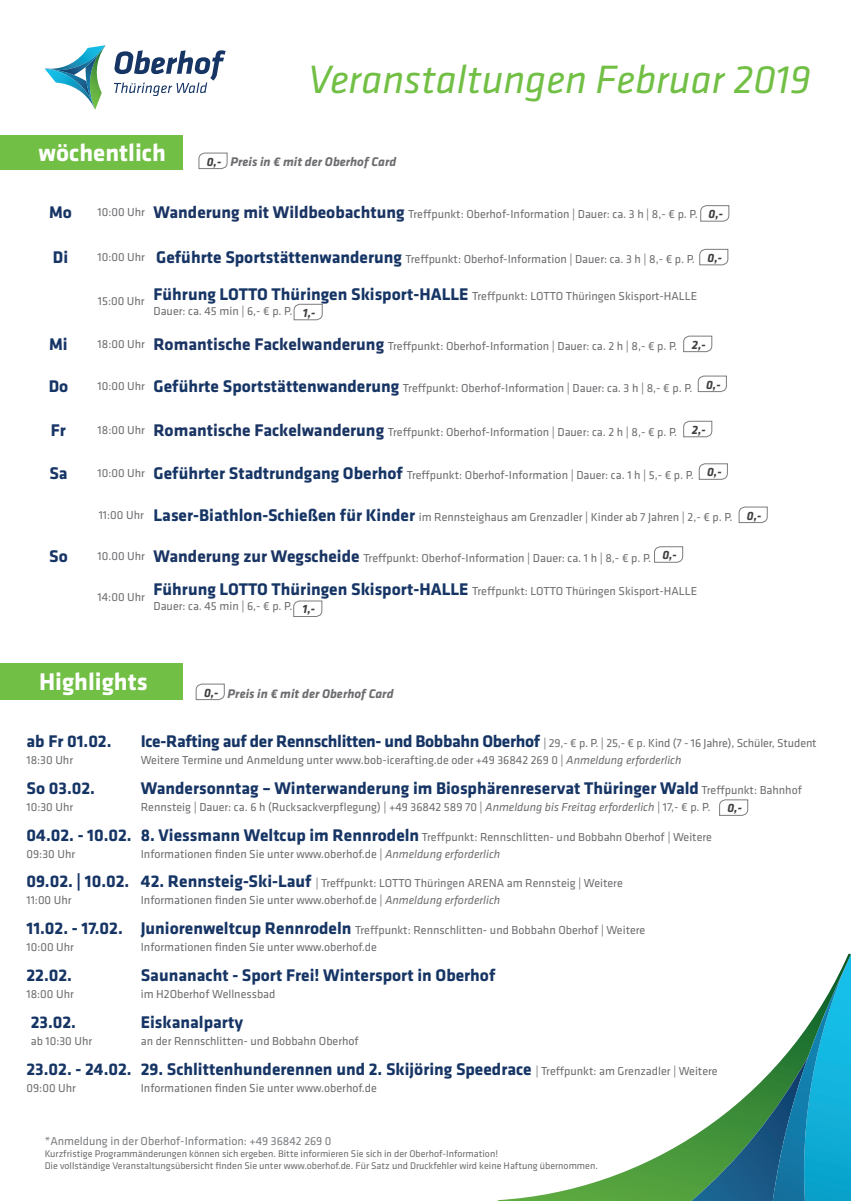
<style>
.page{position:relative;width:851px;height:1201px;background:#fff}
.page>*{position:absolute;margin:0;border:0;box-sizing:border-box;transform-origin:0 0}
.t1{font:italic 41px "Klavika Basic";color:#71bf44}
.t2{font:700 25px "Klavika Basic";color:#fff}
.t3{font:700 17.5px "Klavika Basic";color:#163565}
.t4{font:italic 700 13px "Klavika Basic";color:#6c6d70}
.t5{font:italic 700 12.5px "Klavika Basic";color:#3e3e3f}
.t6{font:12px/17px "Klavika Basic";color:#6c6d70}
.t7{font:12px "Klavika Basic";color:#7a7c7f}
.t8{font:10px/12px "Klavika Basic";color:#6c6d70}
.s1{font-size:12.5px;color:#3e3e3f}
.s2{font-weight:700;font-size:17.5px;color:#1a3463}
.s3{font-weight:700;font-size:17.5px;color:#163565}
.s4{font-style:italic}
.s5{font-weight:400;font-size:12px;color:#6c6d70}
.s6{font-weight:400;font-style:italic;font-size:12px;color:#6c6d70}
</style>
<div class="page">
<svg style="left:114px;top:50px;width:111px;height:46px"></svg>
<svg style="left:45px;top:45px;width:60px;height:64px"></svg>
<div style="left:0;top:135px;width:183px;height:34px;background:#71bf44"></div>
<svg style="left:198px;top:152px;width:30px;height:18px"></svg>
<div style="left:0;top:663px;width:183px;height:37px;background:#71bf44"></div>
<svg style="left:501px;top:953px;width:349px;height:247px"></svg>
<svg style="left:691px;top:954px;width:159px;height:246px"></svg>
<svg style="left:195px;top:683px;width:30px;height:17px"></svg>
<svg style="left:700px;top:205px;width:29px;height:17px"></svg>
<svg style="left:293px;top:600px;width:30px;height:17px"></svg>
<svg style="left:293px;top:303px;width:30px;height:18px"></svg>
<svg style="left:697px;top:375px;width:30px;height:17px"></svg>
<svg style="left:654px;top:546px;width:29px;height:17px"></svg>
<svg style="left:698px;top:463px;width:30px;height:17px"></svg>
<svg style="left:738px;top:506px;width:30px;height:17px"></svg>
<svg style="left:683px;top:335px;width:29px;height:17px"></svg>
<svg style="left:699px;top:248px;width:29px;height:18px"></svg>
<svg style="left:683px;top:420px;width:29px;height:18px"></svg>
<svg style="left:719px;top:799px;width:29px;height:17px"></svg>
<h2 class="t2" style="left:39px;top:135px;width:129px">wöchentlich</h2>
<h1 class="t1" style="left:308px;top:53px;width:504px">Veranstaltungen Februar 2019</h1>
<p class="t4" style="left:207px;top:152px;width:191px"><span class="s1">0,-</span> Preis in € mit der Oberhof Card</p>
<h3 class="t3" style="left:49px;top:200px;width:24px">Mo</h3>
<p class="t6" style="left:97px;top:205px;width:601px">10:00 Uhr <span class="s2">Wanderung mit Wildbeobachtung</span> Treffpunkt: Oberhof-Information | Dauer: ca. 3 h | 8,- € p. P.</p>
<h3 class="t3" style="left:53px;top:244px;width:17px">Di</h3>
<p class="t6" style="left:97px;top:250px;width:599px">10:00 Uhr <span class="s3">Geführte Sportstättenwanderung</span> Treffpunkt: Oberhof-Information | Dauer: ca. 3 h | 8,- € p. P.</p>
<p class="t6" style="left:153px;top:288px;width:545px;line-height:15px;text-indent:-56px">15:00 Uhr <span class="s3">Führung LOTTO Thüringen Skisport-HALLE</span> Treffpunkt: LOTTO Thüringen Skisport-HALLE<br>Dauer: ca. 45 min | 6,- € p. P.</p>
<h3 class="t3" style="left:49px;top:331px;width:20px">Mi</h3>
<p class="t6" style="left:98px;top:337px;width:581px">18:00 Uhr <span class="s2">Romantische Fackelwanderung</span> Treffpunkt: Oberhof-Information | Dauer: ca. 2 h | 8,- € p. P.</p>
<h3 class="t3" style="left:49px;top:374px;width:21px">Do</h3>
<p class="t6" style="left:97px;top:379px;width:596px">10:00 Uhr <span class="s3">Geführte Sportstättenwanderung</span> Treffpunkt: Oberhof-Information | Dauer: ca. 3 h | 8,- € p. P.</p>
<h3 class="t3" style="left:51px;top:417px;width:17px">Fr</h3>
<p class="t6" style="left:98px;top:423px;width:581px">18:00 Uhr <span class="s2">Romantische Fackelwanderung</span> Treffpunkt: Oberhof-Information | Dauer: ca. 2 h | 8,- € p. P.</p>
<h3 class="t3" style="left:49px;top:460px;width:20px">Sa</h3>
<p class="t6" style="left:97px;top:466px;width:598px">10:00 Uhr <span class="s3">Geführter Stadtrundgang Oberhof</span> Treffpunkt: Oberhof-Information | Dauer: ca. 1 h | 5,- € p. P.</p>
<p class="t6" style="left:99px;top:508px;width:635px">11:00 Uhr <span class="s3">Laser-Biathlon-Schießen für Kinder</span> im Rennsteighaus am Grenzadler | Kinder ab 7 Jahren | 2,- € p. P.</p>
<h3 class="t3" style="left:49px;top:543px;width:20px">So</h3>
<p class="t6" style="left:97px;top:549px;width:555px">10.00 Uhr <span class="s2">Wanderung zur Wegscheide</span> Treffpunkt: Oberhof-Information | Dauer: ca. 1 h | 8,- € p. P.</p>
<p class="t6" style="left:153px;top:583px;width:545px;line-height:15px;text-indent:-56px">14:00 Uhr <span class="s3">Führung LOTTO Thüringen Skisport-HALLE</span> Treffpunkt: LOTTO Thüringen Skisport-HALLE<br>Dauer: ca. 45 min | 6,- € p. P.</p>
<p class="t5" style="left:708px;top:205px;width:16px">0,-</p>
<p class="t5" style="left:707px;top:249px;width:16px">0,-</p>
<p class="t5" style="left:303px;top:304px;width:14px">1,-</p>
<p class="t5" style="left:691px;top:335px;width:15px">2,-</p>
<p class="t5" style="left:706px;top:375px;width:16px">0,-</p>
<p class="t5" style="left:691px;top:420px;width:15px">2,-</p>
<p class="t5" style="left:707px;top:463px;width:16px">0,-</p>
<p class="t5" style="left:662px;top:546px;width:16px">0,-</p>
<p class="t5" style="left:302px;top:600px;width:14px">1,-</p>
<p class="t5" style="left:746px;top:506px;width:16px">0,-</p>
<h2 class="t2" style="left:39px;top:663px;width:110px">Highlights</h2>
<h3 class="t3" style="left:27px;top:728px;width:87px">ab Fr 01.02.</h3>
<p class="t6" style="left:27px;top:751px;width:48px">18:30 Uhr</p>
<p class="t4" style="left:204px;top:684px;width:191px"><span class="s1">0,-</span> Preis in € mit der Oberhof Card</p>
<p class="t6" style="left:141px;top:734px;width:677px"><span class="s3">Ice-Rafting auf der Rennschlitten- und Bobbahn Oberhof</span> | 29,- € p. P. | 25,- € p. Kind (7 - 16 Jahre), Schüler, Student<br>Weitere Termine und Anmeldung unter www.bob-icerafting.de oder +49 36842 269 0 | <span class="s4">Anmeldung erforderlich</span></p>
<h3 class="t3" style="left:27px;top:775px;width:70px">So 03.02.</h3>
<p class="t6" style="left:27px;top:798px;width:48px">10:30 Uhr</p>
<h3 class="t3" style="left:141px;top:775px;width:662px">Wandersonntag – Winterwanderung im Biosphärenreservat Thüringer Wald <span class="s5">Treffpunkt: Bahnhof</span></h3>
<p class="t6" style="left:141px;top:798px;width:571px">Rennsteig | Dauer: ca. 6 h (Rucksackverpflegung) | +49 36842 589 70 | <span class="s4">Anmeldung bis Freitag erforderlich |</span> 17,- € p. P.</p>
<p class="t5" style="left:727px;top:799px;width:16px">0,-</p>
<h3 class="t3" style="left:27px;top:822px;width:107px">04.02. - 10.02.</h3>
<p class="t6" style="left:27px;top:844px;width:50px">09:30 Uhr</p>
<p class="t6" style="left:141px;top:827px;width:572px"><span class="s3">8. Viessmann Weltcup im Rennrodeln</span> Treffpunkt: Rennschlitten- und Bobbahn Oberhof <span class="s4">|</span> Weitere<br>Informationen finden Sie unter www.oberhof.de | <span class="s4">Anmeldung erforderlich</span></p>
<h3 class="t3" style="left:27px;top:869px;width:104px">09.02. | 10.02.</h3>
<p class="t6" style="left:27px;top:891px;width:46px">11:00 Uhr</p>
<p class="t6" style="left:141px;top:874px;width:483px"><span class="s3">42. Rennsteig-Ski-Lauf</span> <span class="s4">|</span> Treffpunkt: LOTTO Thüringen ARENA am Rennsteig <span class="s4">|</span> Weitere<br>Informationen finden Sie unter www.oberhof.de | <span class="s4">Anmeldung erforderlich</span></p>
<h3 class="t3" style="left:27px;top:915px;width:98px">11.02. - 17.02.</h3>
<p class="t6" style="left:27px;top:938px;width:49px">10:00 Uhr</p>
<p class="t6" style="left:141px;top:921px;width:506px"><span class="s3">Juniorenweltcup Rennrodeln</span> Treffpunkt: Rennschlitten- und Bobbahn Oberhof <span class="s4">|</span> Weitere<br>Informationen finden Sie unter www.oberhof.de</p>
<h3 class="t3" style="left:27px;top:962px;width:47px">22.02.</h3>
<p class="t6" style="left:27px;top:985px;width:49px">18:00 Uhr</p>
<h3 class="t3" style="left:141px;top:962px;width:356px">Saunanacht - Sport Frei! Wintersport in Oberhof</h3>
<p class="t6" style="left:141px;top:985px;width:136px">im H2Oberhof Wellnessbad</p>
<h3 class="t3" style="left:31px;top:1009px;width:47px">23.02.</h3>
<p class="t6" style="left:31px;top:1032px;width:63px">ab 10:30 Uhr</p>
<h3 class="t3" style="left:141px;top:1009px;width:104px">Eiskanalparty</h3>
<p class="t6" style="left:141px;top:1032px;width:219px">an der Rennschlitten- und Bobbahn Oberhof</p>
<h3 class="t3" style="left:27px;top:1056px;width:107px">23.02. - 24.02.</h3>
<p class="t6" style="left:27px;top:1078px;width:51px">09:00 Uhr</p>
<h3 class="t3" style="left:141px;top:1056px;width:578px">29. Schlittenhunderennen und 2. Skijöring Speedrace <span class="s6">|</span> <span class="s5">Treffpunkt: am Grenzadler</span> <span class="s6">|</span> <span class="s5">Weitere</span></h3>
<p class="t6" style="left:141px;top:1078px;width:237px">Informationen finden Sie unter www.oberhof.de</p>
<p class="t7" style="left:45px;top:1133px;width:288px">*Anmeldung in der Oberhof-Information: +49 36842 269 0</p>
<p class="t8" style="left:45px;top:1147px;width:554px">Kurzfristige Programmänderungen können sich ergeben. Bitte informieren Sie sich in der Oberhof-Information!<br>Die vollständige Veranstaltungsübersicht finden Sie unter www.oberhof.de. Für Satz und Druckfehler wird keine Haftung übernommen.</p>
</div>
